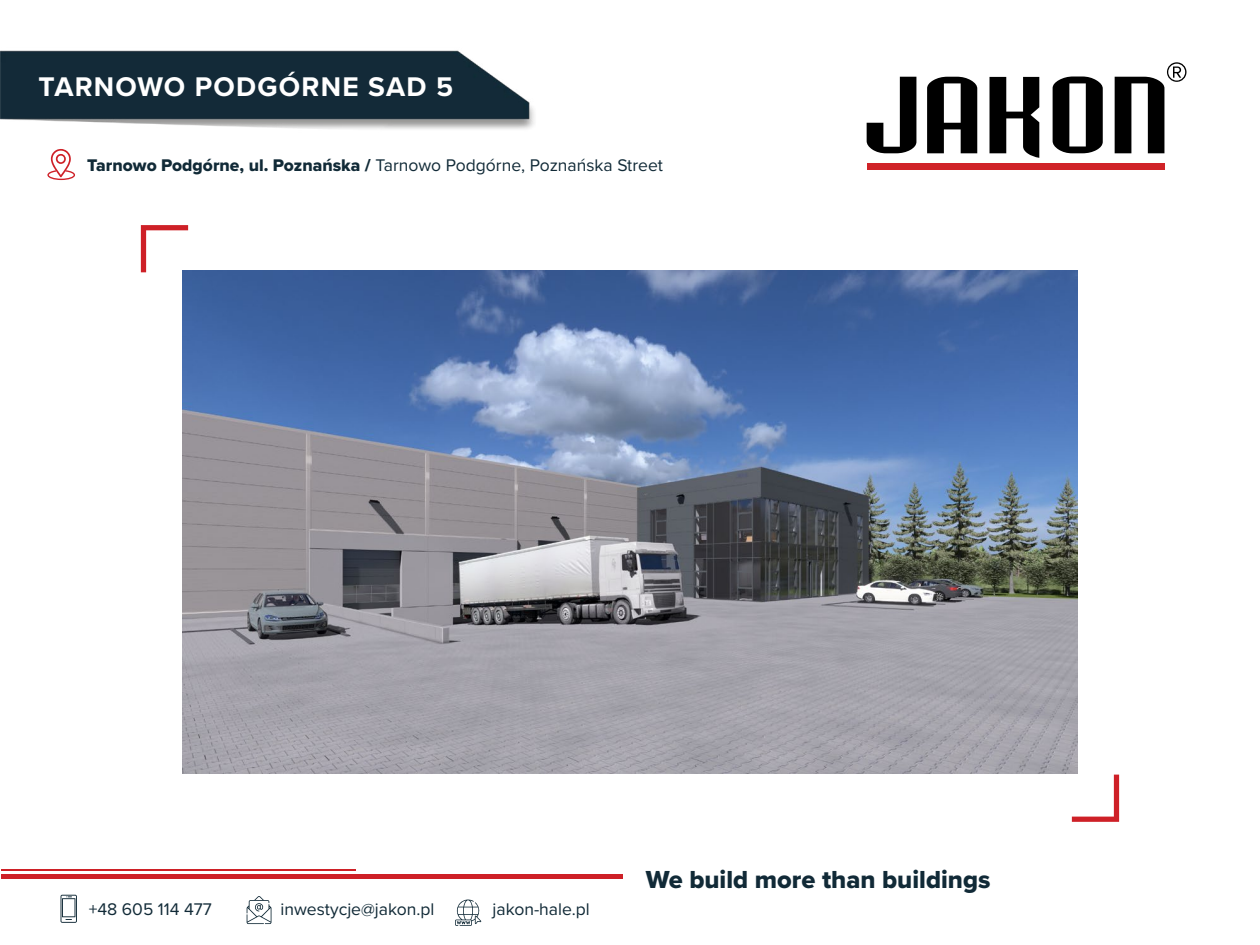
<style>
.page{position:relative;width:1260px;height:945px;background:#fff}
.page>*{position:absolute;margin:0;border:0;box-sizing:border-box;transform-origin:0 0}
.t1{font:700 28px "Proxima Nova";letter-spacing:.045em;color:#fff}
.t2{font:25.55px "Proxima Nova Extrabld";color:#112a37}
.t3{font:17.5px "Proxima Nova";color:#112a37}
.s1{font-family:"Proxima Nova Extrabld"}
</style>
<div class="page">
<img style="left:183px;top:270px;width:894px;height:504px">
<img style="left:0;top:50px;width:534px;height:79px">
<svg style="left:455px;top:900px;width:26px;height:26px"></svg>
<svg style="left:247px;top:896px;width:24px;height:28px"></svg>
<svg style="left:61px;top:895px;width:16px;height:28px"></svg>
<hr style="left:1px;top:875px;width:622px;height:4px;background:#ce2027">
<hr style="left:1px;top:869px;width:354px;height:1px;background:#ce2027">
<div style="left:867px;top:163px;width:297px;height:7px;background:#d02328"></div>
<svg style="left:867px;top:62px;width:320px;height:96px"></svg>
<svg style="left:141px;top:225px;width:47px;height:47px"></svg>
<svg style="left:1072px;top:775px;width:47px;height:47px"></svg>
<svg style="left:47px;top:149px;width:28px;height:32px"></svg>
<h1 class="t1" style="left:39px;top:65px;width:416px">TARNOWO PODGÓRNE SAD 5</h1>
<p class="t3" style="left:87px;top:152px;width:577px"><span class="s1">Tarnowo Podgórne, ul. Poznańska /</span> Tarnowo Podgórne, Poznańska Street</p>
<p class="t3" style="left:89px;top:897px;width:125px">+48 605 114 477</p>
<p class="t3" style="left:281px;top:897px;width:155px">inwestycje@jakon.pl</p>
<p class="t3" style="left:493px;top:897px;width:99px">jakon-hale.pl</p>
<h2 class="t2" style="left:646px;top:861px;width:346px">We build more than buildings</h2>
</div>
